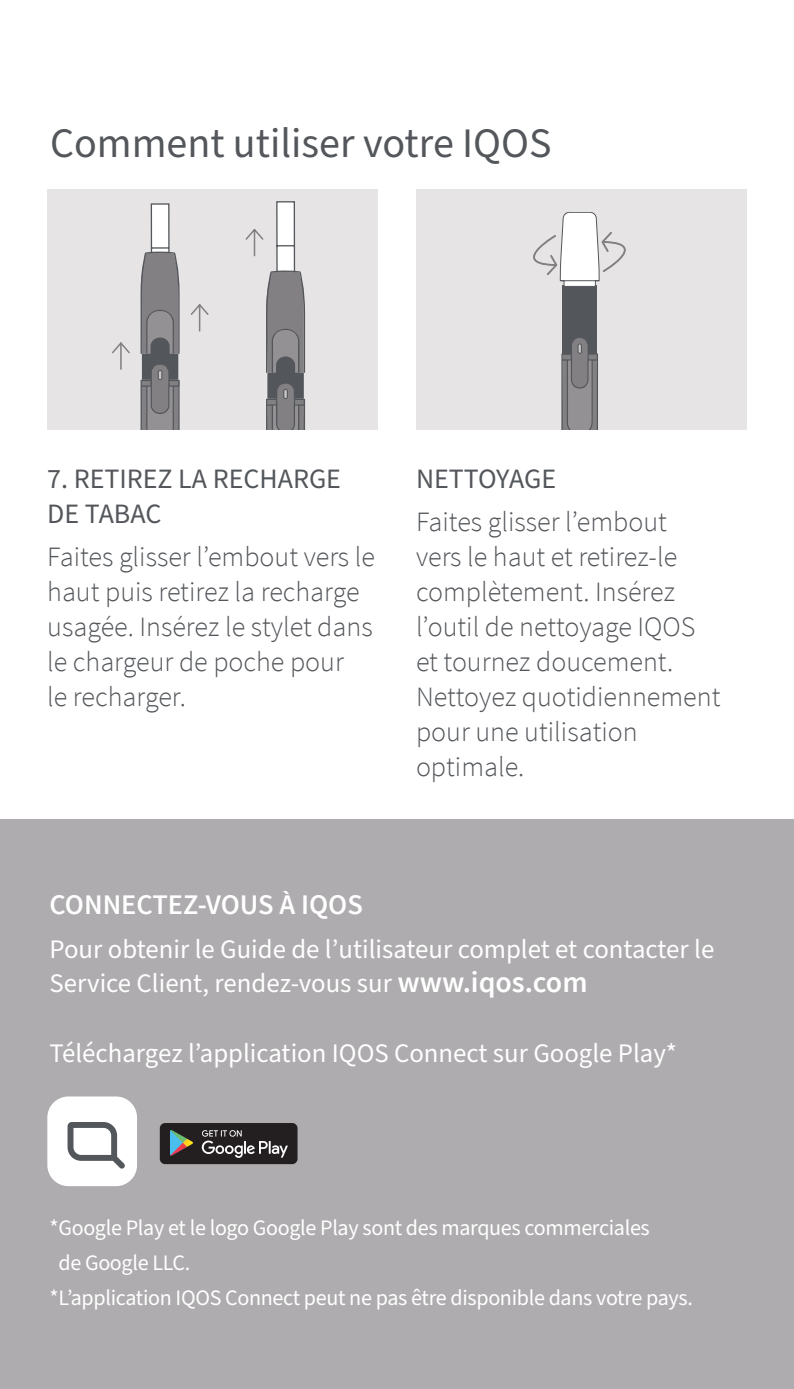
<style>
.page{position:relative;width:794px;height:1389px;background:#fff}
.page>*{position:absolute;margin:0;border:0;box-sizing:border-box;transform-origin:0 0}
.t1{font:42px "Source Sans Pro";color:#53565a}
.t2{font:600 30.1px "Source Sans Pro";color:#fff}
.t3{font:600 28.35px "Source Sans Pro";color:#fff}
.Image_body_copy{font:300 28px/35px "Source Sans Pro";color:#53565a}
.Image_body_copy-2{font:28px/35px "Source Sans Pro";color:#53565a}
.t4{font:26.95px "Source Sans Pro";color:#fff}
.t5{font:22.05px/35px "Source Sans Pro";letter-spacing:-.015em;color:#fff}
</style>
<div class="page">
<div style="left:0;top:820px;width:794px;height:569px;background:#aeacae"></div>
<div style="left:416px;top:189px;width:330px;height:241px;background:#e6e4e5"></div>
<div style="left:47px;top:189px;width:331px;height:241px;background:#e6e4e5"></div>
<div style="left:562px;top:285px;width:35px;height:69px;background:#53565a"></div>
<svg style="left:561px;top:338px;width:37px;height:92px;background:#7f7d81"></svg>
<svg style="left:533px;top:212px;width:93px;height:74px"></svg>
<hr style="left:561px;top:280px;width:38px;height:1px;background:#53565a">
<svg style="left:140px;top:203px;width:40px;height:227px;background:#959497"></svg>
<svg style="left:190px;top:304px;width:19px;height:28px"></svg>
<svg style="left:112px;top:342px;width:18px;height:28px"></svg>
<svg style="left:245px;top:201px;width:60px;height:229px"></svg>
<div style="left:47px;top:1096px;width:90px;height:90px;background:#fff;border-radius:21px"></div>
<svg style="left:68px;top:1122px;width:57px;height:47px"></svg>
<svg style="left:160px;top:1123px;width:137px;height:41px;background:#3d3b3c"></svg>
<p class="t1" style="left:50px;top:115px;width:503px">Comment utiliser votre IQOS</p>
<p class="Image_body_copy-2" style="left:47px;top:462px;width:295px">7. RETIREZ LA RECHARGE<br>DE TABAC</p>
<p class="Image_body_copy" style="left:47px;top:539px;width:329px">Faites glisser ’l embout vers le haut puis retirez la recharge usagée. Insérez le stylet dans le chargeur de poche pour<br>le recharger.</p>
<p class="Image_body_copy-2" style="left:416px;top:462px;width:142px">NETTOYAGE</p>
<p class="Image_body_copy" style="left:416px;top:504px;width:306px">Faites glisser ’l embout<br>vers le haut et retirez l e&shy;complètement. Insérez<br>’l outil de nettoyage IQOS et tournez doucement.<br>Nettoyez quotidiennement pour une utilisation optimale.</p>
<p class="t3" style="left:50px;top:887px;width:315px">CONNECTEZ-VOUS À IQOS</p>
<p class="t4" style="left:50px;top:931px;width:666px">Pour obtenir le Guide de ’l utilisateur complet et contacter le</p>
<p class="t2" style="left:397px;top:963px;width:192px">www.iqos.com</p>
<p class="t4" style="left:50px;top:965px;width:344px">Service Client, rendez-vous sur</p>
<p class="t4" style="left:50px;top:1035px;width:629px">Téléchargez ’l application IQOS Connect sur Google Play*</p>
<p class="t5" style="left:58px;top:1211px;width:593px;text-indent:-9px">*Google Play et le logo Google Play sont des marques commerciales de Google LLC.</p>
<p class="t5" style="left:50px;top:1281px;width:645px">’L* application IQOS Connect peut ne pas être disponible dans votre pays.</p>
</div>
